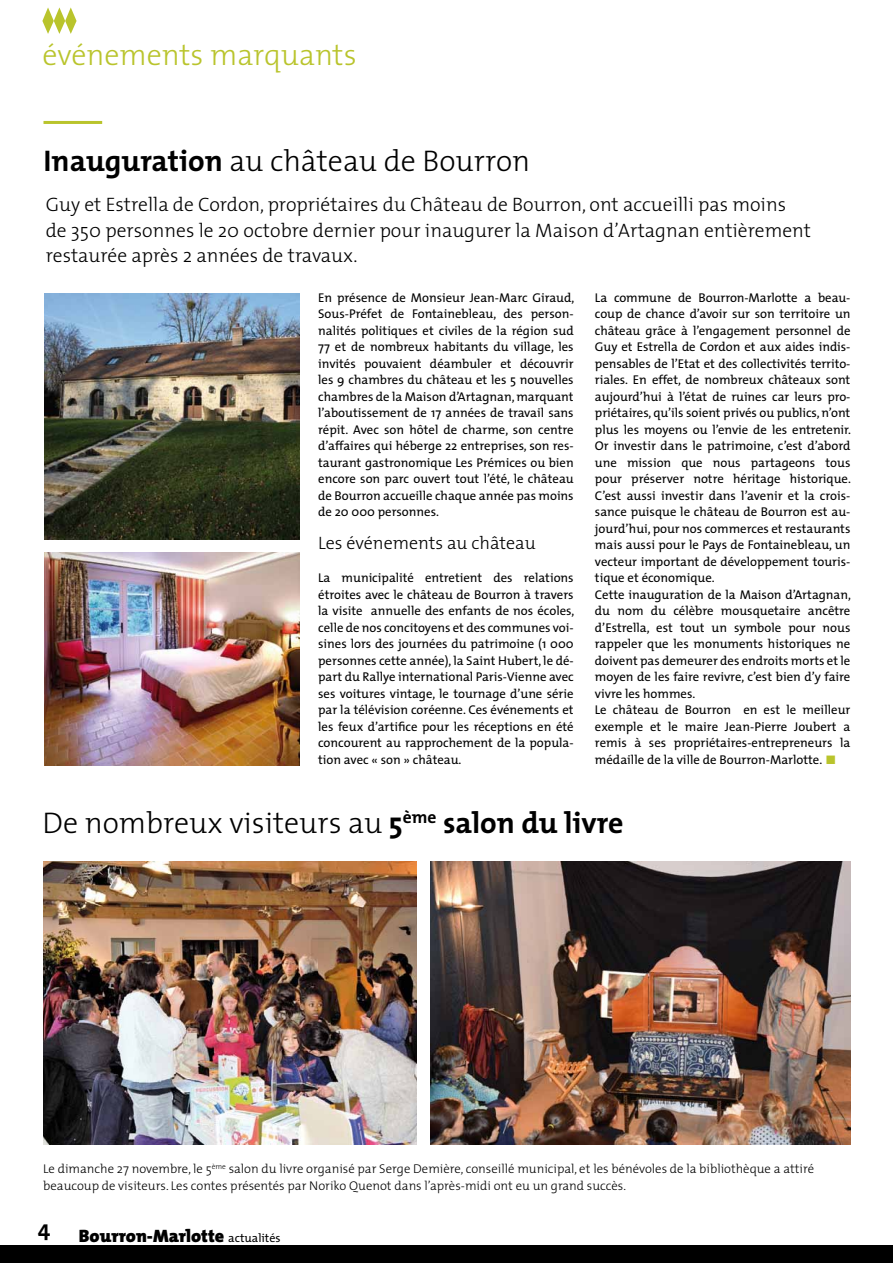
<style>
.page{position:relative;width:893px;height:1263px;background:#fff}
.page>*{position:absolute;margin:0;border:0;box-sizing:border-box;transform-origin:0 0}
.t1{font:300 30px "The Mix";color:#000}
.t2{font:300 30px "The Mix";color:#b9c42c}
.t3{font:700 22.5px "The Mix";color:#000}
.t4{font:300 19.5px/25.5px "The Mix";color:#000}
.t5{font:900 18px "The Mix";color:#000}
.t6{font:300 18px "The Mix";color:#000}
.t7{font:12.75px/16.5px "The Mix";color:#000;text-align:justify}
.t8{font:300 12.75px/16.5px "The Mix";color:#000}
.s1{font-weight:700}
.s2{font-family:"Scala Sans Bold Expert";color:#b9c42c}
.s3{font-weight:400;font-size:12px}
</style>
<div class="page">
<div style="left:0;top:1245px;width:893px;height:18px;background:#000"></div>
<svg style="left:42px;top:7px;width:35px;height:27px"></svg>
<img style="left:44px;top:293px;width:255px;height:246px">
<hr style="left:43px;top:121px;width:59px;height:3px;background:#b9c42c">
<img style="left:44px;top:552px;width:255px;height:214px">
<img style="left:43px;top:861px;width:374px;height:284px">
<img style="left:431px;top:861px;width:419px;height:284px">
<h1 class="t2" style="left:42px;top:30px;width:316px">événements marquants</h1>
<h1 class="t1" style="left:43px;top:136px;width:488px"><span class="s1">Inauguration</span> au château de B ourron</h1>
<h3 class="t4" style="left:46px;top:191px;width:767px">Guy et E strella de Cordon, propriétaires du Château de Bourron, ont accueilli pas moins de 350 personnes le 20 octobre dernier pour inaugurer la Maison d’Artagnan entièrement restaurée après 2 années de travaux.</h3>
<p class="t7" style="left:318px;top:289px;width:258px">En présence de Monsieur Jean-Marc Giraud, Sous-Préfet de Fontainebleau, des person&shy;nalités politiques et civiles de la région sud 77 et de nombreux habitants du village, les invités pouvaient déambuler et découvrir les 9 chambres du château et les 5 nouvelles chambres de la Maison d’Artagnan, marquant l’aboutissement de 17 années de travail sans répit. Avec son hôtel de charme, son centre d’affaires qui héberge 22 entreprises, son res&shy;taurant gastronomique Les Prémices ou bien encore son parc ouvert tout l’été, le château de Bourron accueille chaque année pas moins de 20 000 personnes.</p>
<h3 class="t6" style="left:318px;top:528px;width:219px">Les événements au château</h3>
<p class="t7" style="left:318px;top:569px;width:258px">La municipalité entretient des relations étroites avec le château de Bourron à travers la visite annuelle des enfants de nos écoles, celle de nos concitoyens et des communes voi&shy;sines lors des journées du patrimoine (1 000 personnes cette année), la Saint Hubert, le dé&shy;part du Rallye international Paris-Vienne avec ses voitures vintage, le tournage d’une série par la télévision coréenne. Ces événements et les feux d’artifice pour les réceptions en été concourent au rapprochement de la popula&shy;tion avec « son » château.</p>
<p class="t7" style="left:595px;top:289px;width:258px;text-align:left">La commune de Bourron-Marlotte a beau&shy;coup de chance d’avoir sur son territoire un château grâce à l’engagement personnel de Guy et Estrella de Cordon et aux aides indis&shy;pensables de l’Etat et des collectivités territo&shy;riales. En effet, de nombreux châteaux sont aujourd’hui à l’état de ruines car leurs pro&shy;priétaires, qu’ils soient privés ou publics, n’ont plus les moyens ou l’envie de les entretenir.<br>Or investir dans le patrimoine, c’est d’abord une mission que nous partageons tous pour préserver notre héritage historique.<br>C’est aussi investir dans l’avenir et la crois&shy;sance puisque le château de Bourron est au&shy;jourd’hui, pour nos commerces et restaurants mais aussi pour le Pays de Fontainebleau, un vecteur important de développement touris&shy;tique et économique.<br>Cette inauguration de la Maison d’Artagnan, du nom du célèbre mousquetaire ancêtre d’Estrella, est tout un symbole pour nous rappeler que les monuments historiques ne doivent pas demeurer des endroits morts et le moyen de les faire revivre, c’est bien d’y faire vivre les hommes.<br>Le château de Bourron en est le meilleur exemple et le maire Jean-Pierre Joubert a remis à ses propriétaires-entrepreneurs la médaille de la ville de Bourron-Marlotte. <span class="s2">r</span></p>
<h1 class="t1" style="left:42px;top:797px;width:583px">De nombreux visiteurs au <span class="s1">5</span><sup>ème</sup> <span class="s1">salon du livre</span></h1>
<p class="t8" style="left:43px;top:1160px;width:772px">Le dimanche 27 novembre, le 5<sup>ème</sup> salon du livre organisé par Serge Demière, conseillé municipal, et les bénévoles de la bibliothèque a attiré beaucoup de visiteurs. Les contes présentés par N oriko Quenot dans l’après-midi ont eu un grand succès.</p>
<h2 class="t3" style="left:38px;top:1210px;width:14px">4</h2>
<h3 class="t5" style="left:79px;top:1220px;width:203px">Bourron-Marlotte <span class="s3">actualités</span></h3>
</div>
